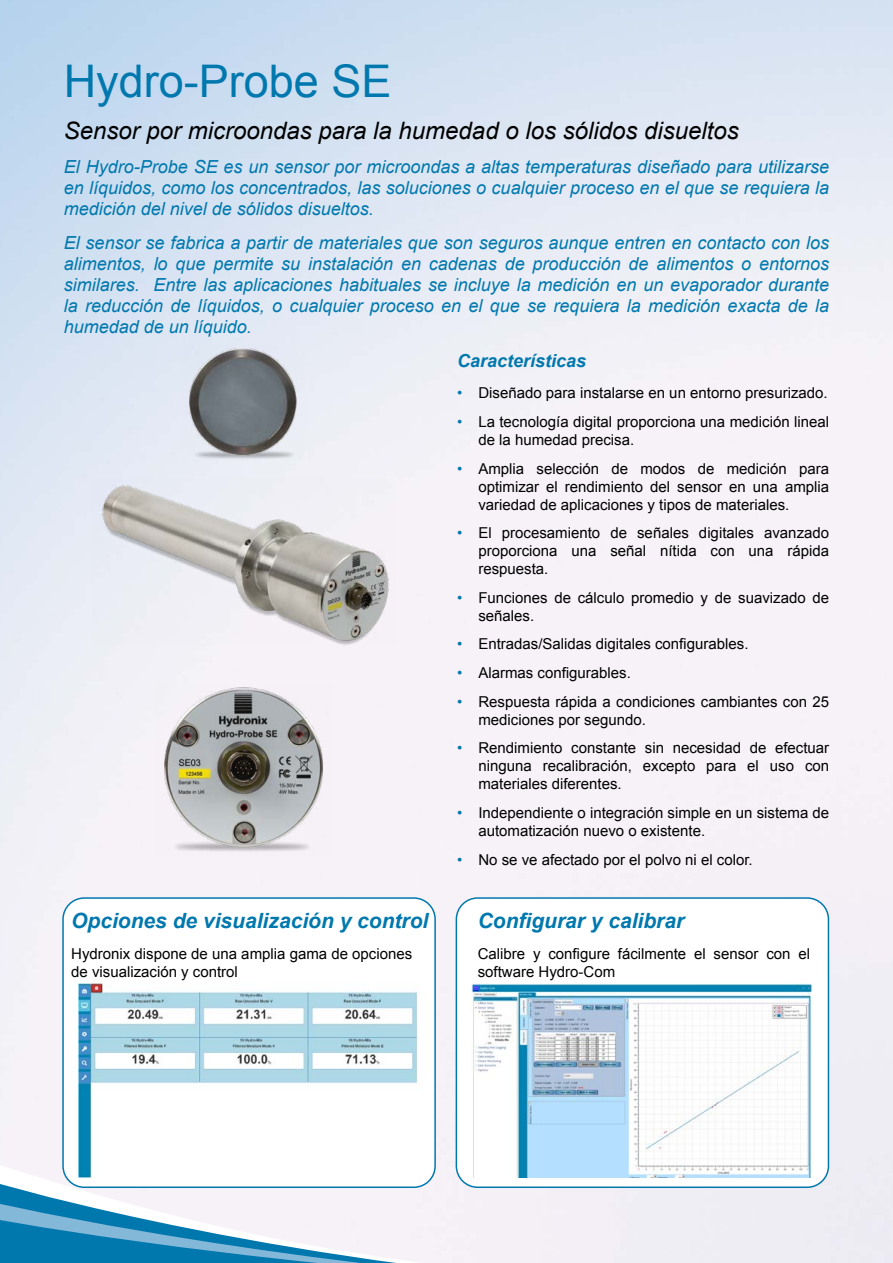
<style>
.page{position:relative;width:893px;height:1263px;background:#fff}
.page>*{position:absolute;margin:0;border:0;box-sizing:border-box;transform-origin:0 0}
.t1{font:45px "Arial";color:#0078ae}
.t2{font:italic 24px "Arial";color:#000}
.t3{font:italic 700 21px "Arial";color:#0078ae}
.t4{font:italic 18px/21px "Arial";color:#0078ae;text-align:justify}
.t5{font:italic 700 18px "Arial";color:#0078ae}
.t6{font:15px/18px "Arial";color:#000}
.s1{color:#0078ae}
</style>
<div class="page">
<img style="left:0;top:0;width:893px;height:1263px">
<div style="left:63px;top:898px;width:372px;height:289px;background:#fff;border-radius:21px"></div>
<div style="left:62px;top:897px;width:374px;height:291px;border:2px solid #0078ae;border-radius:21px"></div>
<div style="left:456px;top:898px;width:372px;height:289px;background:#fff;border-radius:21px"></div>
<div style="left:456px;top:897px;width:373px;height:291px;border:2px solid #0078ae;border-radius:21px"></div>
<img style="left:79px;top:984px;width:339px;height:194px">
<img style="left:472px;top:984px;width:341px;height:194px">
<img style="left:156px;top:684px;width:176px;height:171px">
<img style="left:183px;top:345px;width:121px;height:115px">
<img style="left:92px;top:478px;width:303px;height:168px">
<h1 class="t1" style="left:64px;top:51px;width:329px">Hydro-Probe SE</h1>
<h2 class="t2" style="left:64px;top:115px;width:676px">Sensor por microondas para la humedad o los sólidos disueltos</h2>
<p class="t4" style="left:64px;top:156px;width:767px">El Hydro-Probe SE es un sensor por microondas a altas temperaturas diseñado para utilizarse en líquidos, como los concentrados, las soluciones o cualquier proceso en el que se requiera la medición del nivel de sólidos disueltos.</p>
<p class="t4" style="left:64px;top:232px;width:767px">El sensor se fabrica a partir de materiales que son seguros aunque entren en contacto con los alimentos, lo que permite su instalación en cadenas de producción de alimentos o entornos similares. Entre las aplicaciones habituales se incluye la medición en un evaporador durante la reducción de líquidos, o cualquier proceso en el que se requiera la medición exacta de la humedad de un líquido.</p>
<h3 class="t3" style="left:71px;top:907px;width:359px">Opciones de visualización y control</h3>
<p class="t6" style="left:71px;top:945px;width:342px">Hydronix dispone de una amplia gama de opciones de visualización y control</p>
<p class="t5" style="left:457px;top:349px;width:131px">Características</p>
<p class="t6" style="left:457px;top:384px;width:372px"><span class="s1">•</span> Diseñado para instalarse en un entorno presurizado.</p>
<p class="t6" style="left:478px;top:413px;width:352px;text-indent:-21px"><span class="s1">•</span> La tecnología digital proporciona una medición lineal de la humedad precisa.</p>
<p class="t6" style="left:478px;top:459px;width:352px;text-align:justify;text-indent:-21px"><span class="s1">•</span> Amplia selección de modos de medición para optimizar el rendimiento del sensor en una amplia variedad de aplicaciones y tipos de materiales.</p>
<p class="t6" style="left:478px;top:524px;width:352px;text-align:justify;text-indent:-21px"><span class="s1">•</span> El procesamiento de señales digitales avanzado proporciona una señal nítida con una rápida respuesta.</p>
<p class="t6" style="left:478px;top:589px;width:352px;text-indent:-21px"><span class="s1">•</span> Funciones de cálculo promedio y de suavizado de señales.</p>
<p class="t6" style="left:457px;top:635px;width:293px"><span class="s1">•</span> Entradas/Salidas digitales configurables.</p>
<p class="t6" style="left:457px;top:664px;width:175px"><span class="s1">•</span> Alarmas configurables.</p>
<p class="t6" style="left:478px;top:693px;width:352px;text-indent:-21px"><span class="s1">•</span> Respuesta rápida a condiciones cambiantes con 25 mediciones por segundo.</p>
<p class="t6" style="left:478px;top:739px;width:352px;text-align:justify;text-indent:-21px"><span class="s1">•</span> Rendimiento constante sin necesidad de efectuar ninguna recalibración, excepto para el uso con materiales diferentes.</p>
<p class="t6" style="left:478px;top:804px;width:352px;text-indent:-21px"><span class="s1">•</span> Independiente o integración simple en un sistema de automatización nuevo o existente.</p>
<p class="t6" style="left:457px;top:850px;width:297px"><span class="s1">•</span> No se ve afectado por el polvo ni el color.</p>
<h3 class="t3" style="left:478px;top:907px;width:208px">Configurar y calibrar</h3>
<p class="t6" style="left:478px;top:945px;width:334px">Calibre y configure fácilmente el sensor con el software Hydro-Com</p>
</div>
